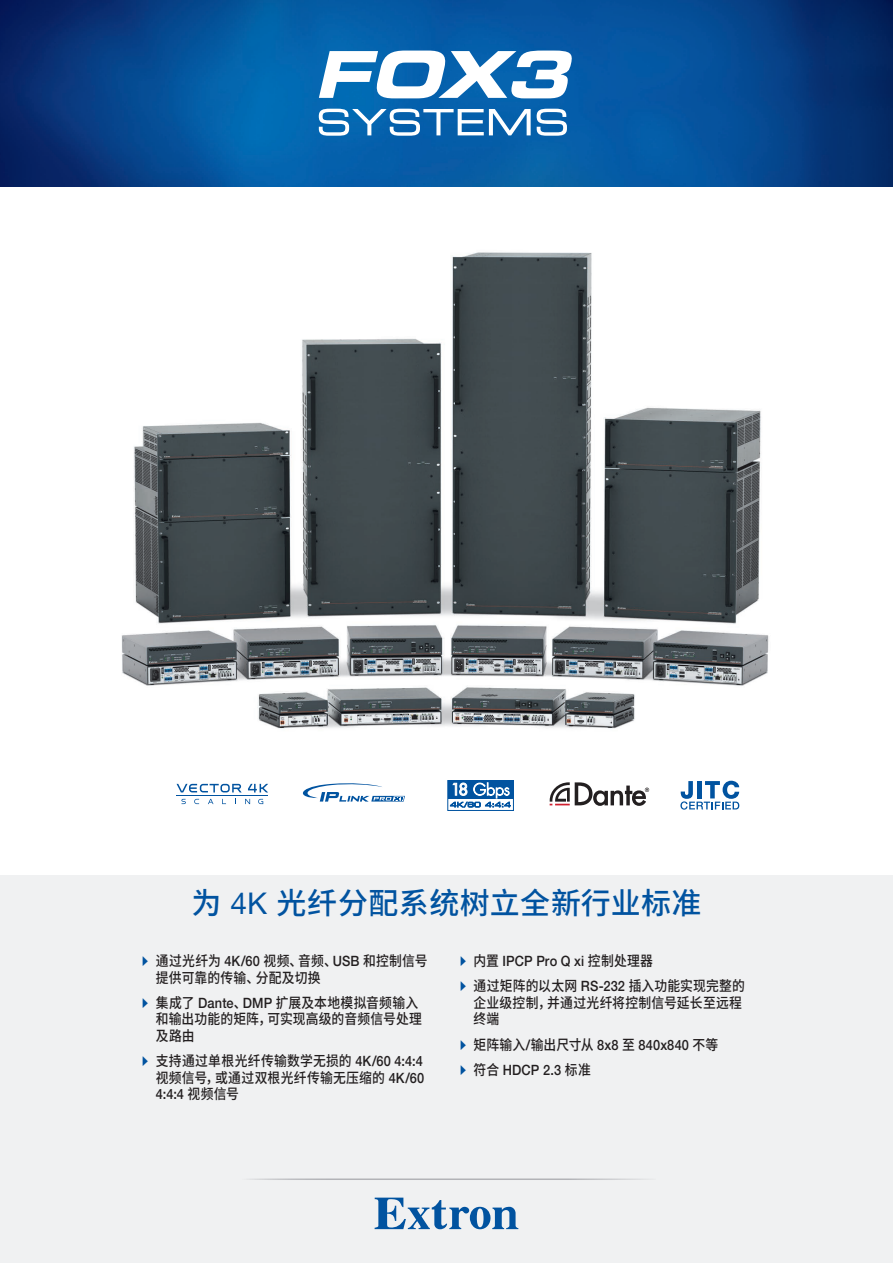
<style>
.page{position:relative;width:893px;height:1263px;background:#fff}
.page>*{position:absolute;margin:0;border:0;box-sizing:border-box;transform-origin:0 0}
.front_subtitle{font:500 30px "Source Han Sans CN";letter-spacing:.015em;color:#0153a0}
.t1{font:500 14.25px/16.5px "Source Han Sans CN";letter-spacing:.015em;color:#231f20;scale:.9 1}
.t2{font:500 14.25px "Helvetica Neue LT Std";letter-spacing:.01em;color:#231f20;scale:.9 1}
.s1{font-family:"Helvetica Neue LT Std";font-weight:400}
.s2{font-family:"Quick Type Pi";font-weight:400;color:#0153a0}
.s3{font-family:"Helvetica Neue LT Std"}
.s4{font-family:"Source Han Sans CN"}
</style>
<div class="page">
<div style="left:0;top:876px;width:893px;height:387px;background:#f0f1f2"></div>
<img style="left:0;top:0;width:893px;height:186px">
<svg style="left:375px;top:1197px;width:143px;height:32px"></svg>
<hr style="left:237px;top:1178px;width:419px;height:2px;background:#b2b3b7">
<svg style="left:319px;top:51px;width:254px;height:47px"></svg>
<svg style="left:319px;top:109px;width:248px;height:27px"></svg>
<img style="left:121px;top:252px;width:648px;height:477px">
<svg style="left:248px;top:784px;width:20px;height:8px"></svg>
<svg style="left:177px;top:784px;width:65px;height:8px"></svg>
<hr style="left:177px;top:795px;width:91px;height:1px;background:#0153a0">
<svg style="left:181px;top:799px;width:5px;height:5px"></svg>
<svg style="left:245px;top:799px;width:5px;height:5px"></svg>
<svg style="left:194px;top:799px;width:5px;height:5px"></svg>
<svg style="left:208px;top:799px;width:5px;height:5px"></svg>
<svg style="left:258px;top:799px;width:5px;height:5px"></svg>
<svg style="left:302px;top:783px;width:103px;height:18px"></svg>
<div style="left:448px;top:780px;width:65px;height:30px;background:linear-gradient(to right,#fff,#fbfcfd)"></div>
<div style="left:447px;top:780px;width:67px;height:31px;border:1px solid #0153a0"></div>
<div style="left:448px;top:780px;width:65px;height:19px;background:#0153a0"></div>
<svg style="left:450px;top:783px;width:60px;height:24px"></svg>
<svg style="left:550px;top:782px;width:99px;height:24px"></svg>
<svg style="left:680px;top:781px;width:59px;height:29px"></svg>
<p class="front_subtitle" style="left:191px;top:886px;width:512px">为 <span class="s1">4K</span> 光纤分配系统树立全新行业标准</p>
<p class="t1" style="left:156px;top:953px;width:303px;text-indent:-13px"><span class="s2">A</span> 通过光纤为 <span class="s3">4K/60</span> 视频、音频、<span class="s3">USB</span> 和控制信号提供可靠的传输、分配及切换</p>
<p class="t1" style="left:156px;top:995px;width:297px;text-indent:-14px"><span class="s2">A</span> 集成了 <span class="s3">Dante</span>、<span class="s3">DMP</span> 扩展及本地模拟音频输入和输出功能的矩阵，可实现高级的音频信号处理及路由</p>
<p class="t1" style="left:156px;top:1053px;width:300px;text-align:justify;text-indent:-14px"><span class="s2">A</span> 支持通过单根光纤传输数学无损的 <span class="s3">4K/60 4:4:4</span>视频信号，或通过双根光纤传输无压缩的 <span class="s3">4K/60<br>4:4:4</span> 视频信号</p>
<p class="t2" style="left:460px;top:953px;width:216px"><span class="s2">A</span> <span class="s4">内置</span> IPCP Pro Q xi <span class="s4">控制处理器</span></p>
<p class="t1" style="left:473px;top:978px;width:303px;text-indent:-14px"><span class="s2">A</span> 通过矩阵的以太网 <span class="s3">RS-232</span> 插入功能实现完整的企业级控制，并通过光纤将控制信号延长至远程终端</p>
<p class="t1" style="left:460px;top:1036px;width:289px"><span class="s2">A</span> 矩阵输入<span class="s3">/</span>输出尺寸从 <span class="s3">8x8</span> 至 <span class="s3">840x840</span> 不等</p>
<p class="t2" style="left:460px;top:1061px;width:147px"><span class="s2">A</span> <span class="s4">符合</span> HDCP 2.3 <span class="s4">标准</span></p>
</div>
